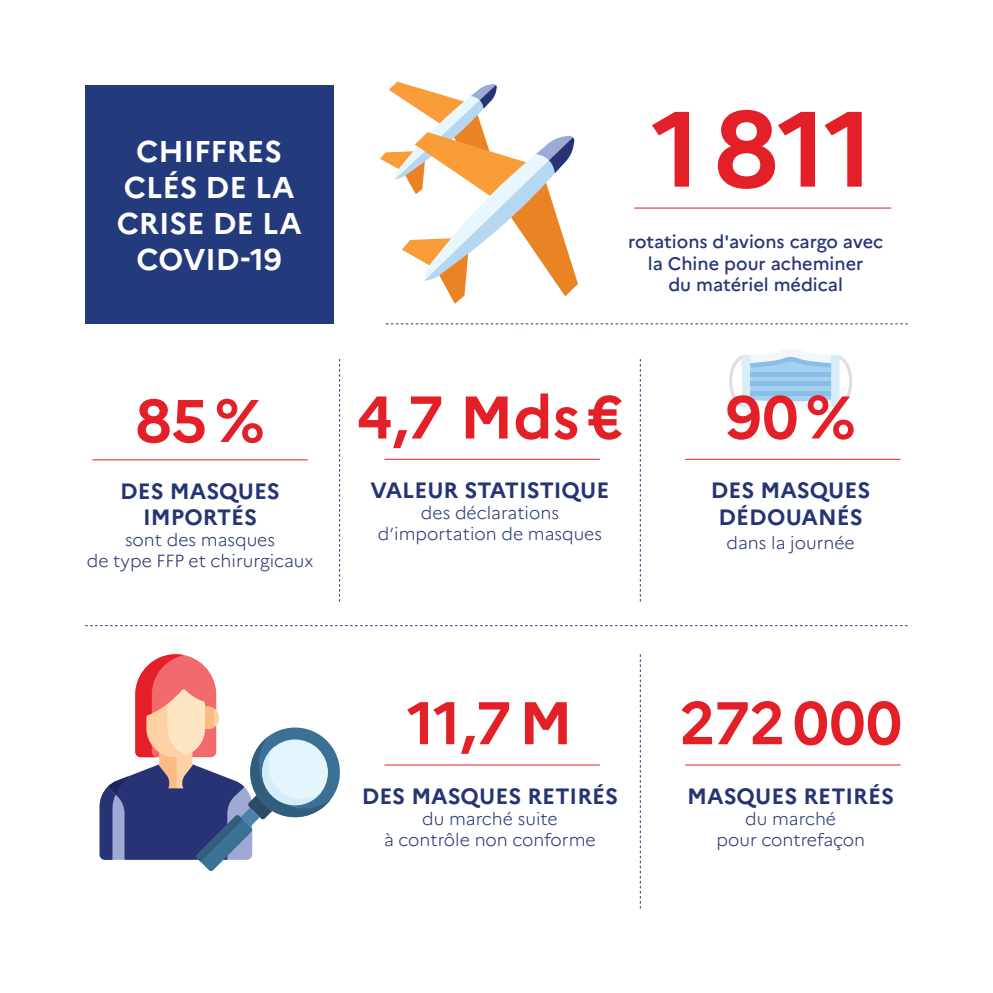
<style>
.page{position:relative;width:993px;height:993px;background:#fff}
.page>*{position:absolute;margin:0;border:0;box-sizing:border-box;transform-origin:0 0}
.t1{font:700 106.75px "Marianne";color:#e31f27}
.t2{font:700 60px "Marianne";letter-spacing:-.005em;color:#e31f27}
.t3{font:700 30px/36px "Marianne";color:#fff;text-align:center}
.t4{font:700 22.25px/26.5px "Marianne";color:#263474;text-align:center}
.t5{font:500 18px/21.8px "Marianne";color:#263474;text-align:center}
.t6{font:300 17.5px/21px "Marianne";color:#263474;text-align:center}
</style>
<div class="page">
<div style="left:85px;top:85px;width:248px;height:238px;background:#233b7d"></div>
<svg style="left:380px;top:82px;width:197px;height:222px"></svg>
<hr style="left:634px;top:207px;width:257px;height:1px;background:#e31f27">
<svg style="left:386px;top:323px;width:521px;height:1px"></svg>
<svg style="left:85px;top:625px;width:822px;height:1px"></svg>
<svg style="left:729px;top:349px;width:123px;height:60px"></svg>
<hr style="left:92px;top:459px;width:216px;height:1px;background:#e31f27">
<hr style="left:384px;top:458px;width:215px;height:1px;background:#e31f27">
<hr style="left:384px;top:764px;width:215px;height:1px;background:#e31f27">
<hr style="left:685px;top:458px;width:215px;height:1px;background:#e31f27">
<hr style="left:685px;top:764px;width:215px;height:1px;background:#e31f27">
<svg style="left:339px;top:359px;width:1px;height:242px"></svg>
<svg style="left:639px;top:359px;width:1px;height:242px"></svg>
<svg style="left:639px;top:654px;width:1px;height:254px"></svg>
<div style="left:250px;top:727px;width:90px;height:89px;background:#3b7195;border-radius:50%"></div>
<svg style="left:100px;top:654px;width:230px;height:217px"></svg>
<h3 class="t3" style="left:117px;top:133px;width:186px">CHIFFRES<br>CLÉS DE LA<br>CRISE DE LA<br>COVID-19</h3>
<h2 class="t2" style="left:135px;top:384px;width:131px">85%</h2>
<p class="t4" style="left:120px;top:477px;width:161px">DES MASQUES<br>IMPORTÉS</p>
<p class="t6" style="left:87px;top:529px;width:228px">sont des masques<br>de type FFP et chirurgicaux</p>
<h1 class="t1" style="left:651px;top:83px;width:223px">1811</h1>
<p class="t5" style="left:628px;top:230px;width:256px">rotations d'avions cargo avec la Chine pour acheminer<br>du matériel médical</p>
<h2 class="t2" style="left:356px;top:380px;width:268px">4,7 Mds€</h2>
<p class="t4" style="left:370px;top:477px;width:240px">VALEUR STATISTIQUE</p>
<p class="t6" style="left:377px;top:502px;width:226px">des déclarations d’importation de masques</p>
<h2 class="t2" style="left:725px;top:380px;width:131px">90%</h2>
<p class="t4" style="left:710px;top:477px;width:161px">DES MASQUES<br>DÉDOUANÉS</p>
<p class="t6" style="left:726px;top:532px;width:130px">dans la journée</p>
<h2 class="t2" style="left:407px;top:686px;width:167px">11,7M</h2>
<p class="t4" style="left:361px;top:782px;width:258px">DES MASQUES RETIRÉS</p>
<p class="t6" style="left:384px;top:807px;width:213px">du marché suite<br>à contrôle non conforme</p>
<h2 class="t2" style="left:679px;top:686px;width:224px">272000</h2>
<p class="t4" style="left:687px;top:782px;width:208px">MASQUES RETIRÉS</p>
<p class="t6" style="left:716px;top:807px;width:150px">du marché<br>pour contrefaçon</p>
</div>
